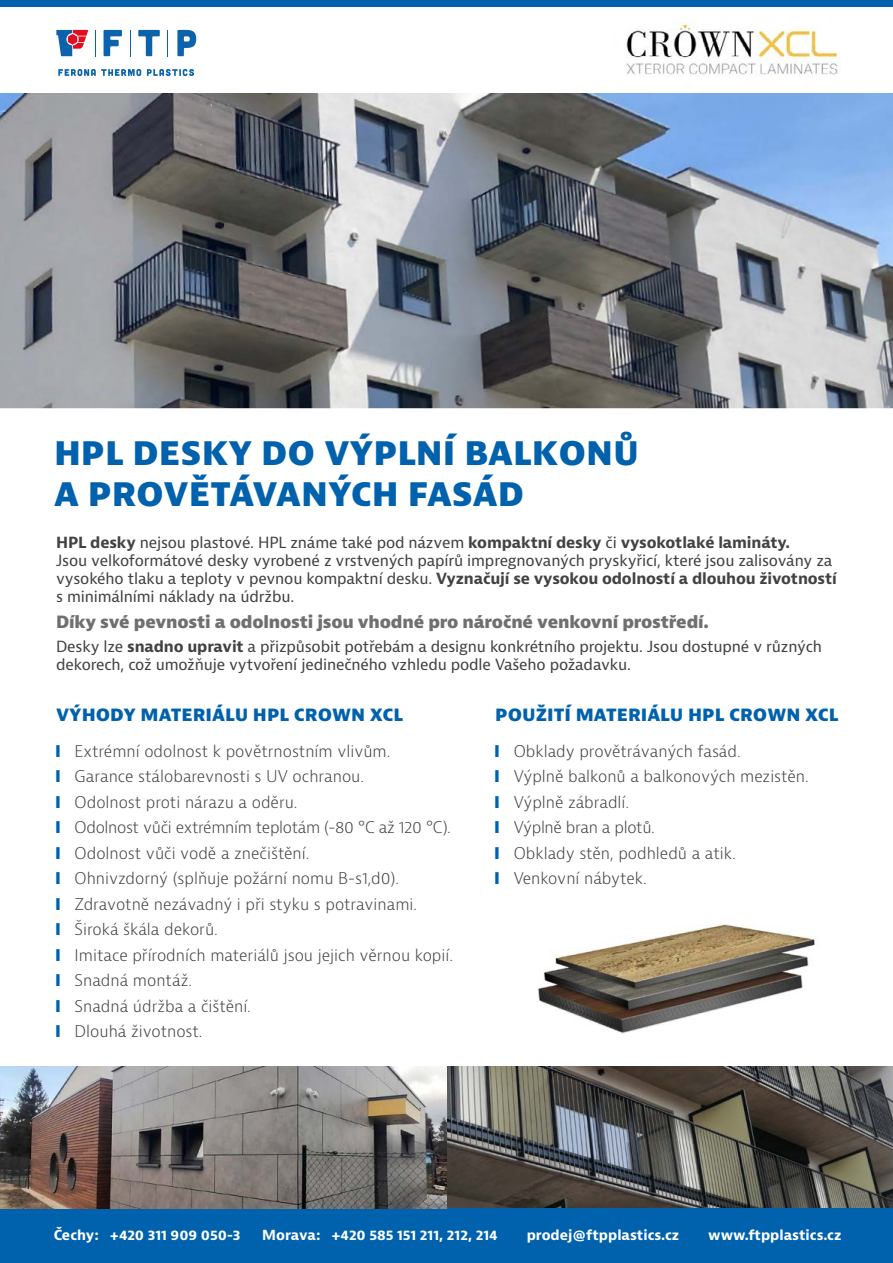
<style>
.page{position:relative;width:893px;height:1263px;background:#fff}
.page>*{position:absolute;margin:0;border:0;box-sizing:border-box;transform-origin:0 0}
.t1{font:800 34.5px/41.4px "Bernina Sans";color:#0061ad}
.t2{font:800 18px "Bernina Sans";color:#0061ad}
.t3{font:800 16.5px "Bernina Sans";letter-spacing:-.01em;color:#706f6f}
.t4{font:300 15.75px/25.5px "Bernina Sans";color:#424241}
.t5{font:15px/18px "Bernina Sans";letter-spacing:-.01em;color:#424241}
.t6{font:700 13.5px "Bernina Sans";color:#fff}
.s1{font-weight:700}
.s2{font-weight:800;color:#0061ad}
</style>
<div class="page">
<img style="left:0;top:93px;width:893px;height:315px">
<div style="left:0;top:0;width:893px;height:6px;background:#0061ad"></div>
<img style="left:0;top:1066px;width:893px;height:143px">
<img style="left:538px;top:924px;width:277px;height:109px">
<svg style="left:58px;top:69px;width:83px;height:7px"></svg>
<svg style="left:147px;top:69px;width:47px;height:7px"></svg>
<svg style="left:104px;top:30px;width:18px;height:26px"></svg>
<svg style="left:138px;top:30px;width:22px;height:26px"></svg>
<svg style="left:177px;top:30px;width:19px;height:26px"></svg>
<svg style="left:130px;top:30px;width:1px;height:26px"></svg>
<svg style="left:95px;top:30px;width:1px;height:26px"></svg>
<svg style="left:56px;top:30px;width:32px;height:26px"></svg>
<div style="left:0;top:1209px;width:893px;height:54px;background:#0061ad"></div>
<img style="left:626px;top:23px;width:215px;height:52px">
<h1 class="t1" style="left:54px;top:432px;width:587px">HPL DESKY DO VÝPLNÍ BALKONŮ<br>A PROVĚTÁVANÝCH FASÁD</h1>
<p class="t5" style="left:56px;top:534px;width:782px"><span class="s1">HPL desky</span> nejsou plastové. HPL známe také pod názvem <span class="s1">kompaktní desky</span> či <span class="s1">vysokotlaké lamináty.<br></span>Jsou velkoformátové desky vyrobené z vrstvených papírů impregnovaných pryskyřicí, které jsou zalisovány za vysokého tlaku a teploty v pevnou kompaktní desku. <span class="s1">Vyznačují se vysokou odolností a dlouhou životností </span>s minimálními náklady na údržbu.</p>
<p class="t3" style="left:56px;top:611px;width:654px">Díky své pevnosti a odolnosti jsou vhodné pro náročné venkovní prostředí.</p>
<p class="t5" style="left:56px;top:638px;width:767px">Desky lze <span class="s1">snadno upravit</span> a přizpůsobit potřebám a designu konkrétního projektu. Jsou dostupné v různých dekorech, což umožňuje vytvoření jedinečného vzhledu podle Vašeho požadavku.</p>
<p class="t2" style="left:56px;top:703px;width:349px">VÝHODY MATERIÁLU HPL CROWN XCL</p>
<p class="t4" style="left:55px;top:739px;width:399px"><span class="s2">I</span> Extrémní odolnost k povětrnostním vlivům.<br><span class="s2">I</span> Garance stálobarevnosti s UV ochranou.<br><span class="s2">I</span> Odolnost proti nárazu a oděru.<br><span class="s2">I</span> Odolnost vůči extrémním teplotám (-80 °C až 120 °C).<br><span class="s2">I</span> Odolnost vůči vodě a znečištění.<br><span class="s2">I</span> Ohnivzdorný (splňuje požární nomu B-s1,d0).<br><span class="s2">I</span> Zdravotně nezávadný i při styku s potravinami.<br><span class="s2">I</span> Široká škála dekorů.<br><span class="s2">I</span> Imitace přírodních materiálů jsou jejich věrnou kopií.<br><span class="s2">I</span> Snadná montáž.<br><span class="s2">I</span> Snadná údržba a čištění.<br><span class="s2">I</span> Dlouhá životnost.</p>
<p class="t2" style="left:495px;top:703px;width:345px">POUŽITÍ MATERIÁLU HPL CROWN XCL</p>
<p class="t4" style="left:494px;top:739px;width:316px"><span class="s2">I</span> Obklady provětrávaných fasád.<br><span class="s2">I</span> Výplně balkonů a balkonových mezistěn.<br><span class="s2">I</span> Výplně zábradlí.<br><span class="s2">I</span> Výplně bran a plotů.<br><span class="s2">I</span> Obklady stěn, podhledů a atik.<br><span class="s2">I</span> Venkovní nábytek.</p>
<p class="t6" style="left:54px;top:1226px;width:188px">Čechy: +420 311 909 050-3</p>
<p class="t6" style="left:262px;top:1226px;width:237px">Morava: +420 585 151 211, 212, 214</p>
<p class="t6" style="left:527px;top:1226px;width:154px">prodej@ftpplastics.cz</p>
<p class="t6" style="left:708px;top:1226px;width:135px">www.ftpplastics.cz</p>
</div>
